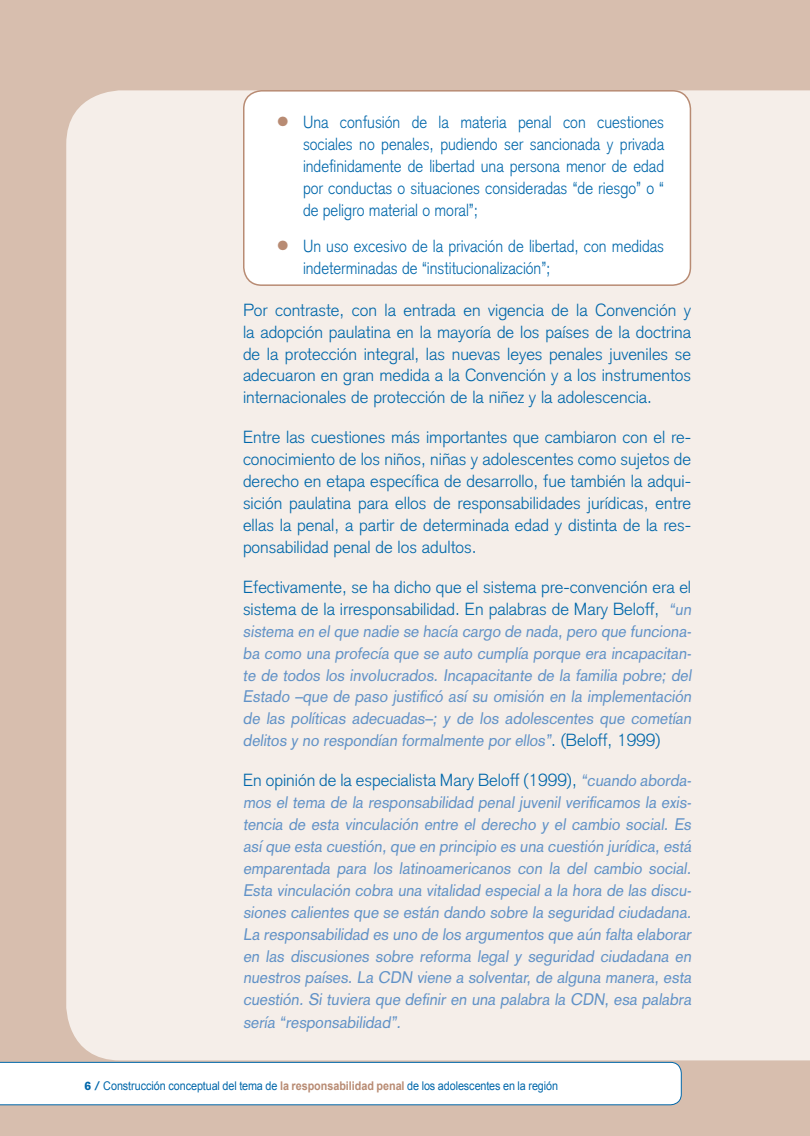
<style>
.page{position:relative;width:810px;height:1136px;background:#fff}
.page>*{position:absolute;margin:0;border:0;box-sizing:border-box;transform-origin:0 0}
.t1{font:300 17.25px/21.9px "Akzidenz Grotesk";color:#0067aa;text-align:justify}
.t2{font:300 17.25px/21.9px "Akzidenz Grotesk";color:#0067aa;text-align:justify;scale:.9 1}
.t3{font:16.5px/21.9px "Akzidenz Grotesk";color:#6192c7;text-align:justify;scale:.95 1}
.t4{font:12px "Arial";letter-spacing:-.01em;color:#0067aa;scale:.9 1}
.s1{font-size:27px;color:#b88b73}
.s2{font-weight:400;font-size:16.5px;color:#6192c7}
.s3{font-weight:300;font-size:17.25px;color:#0067aa}
.s4{font-family:"Akzidenz Grotesk";font-weight:900}
.s5{font-family:"Akzidenz Grotesk";font-weight:700}
.s6{font-weight:700;color:#b88b73}
</style>
<div class="page">
<div style="left:0;top:0;width:810px;height:1135px;background:#d7beae"></div>
<div style="left:66px;top:90px;width:744px;height:970px;background:#f5eee9"></div>
<div style="left:0;top:1061px;width:681px;height:43px;background:#fff"></div>
<div style="left:244px;top:91px;width:446px;height:194px;background:#fff;border-radius:18px"></div>
<div style="left:243px;top:90px;width:448px;height:196px;border:2px solid #b88b73;border-radius:18px"></div>
<p class="t2" style="left:303px;top:113px;width:403px;text-indent:-27px"><span class="s1">•</span> Una confusión de la materia penal con cuestiones sociales no penales, pudiendo ser sancionada y privada indefinidamente de libertad una persona menor de edad por conductas o situaciones consideradas “de riesgo” o “ de peligro material o moral”;</p>
<p class="t2" style="left:303px;top:237px;width:403px;text-indent:-27px"><span class="s1">•</span> Un uso excesivo de la privación de libertad, con medidas indeterminadas de “institucionalización”;</p>
<p class="t1" style="left:243px;top:301px;width:450px">Por contraste, con la entrada en vigencia de la Convención y la adopción paulatina en la mayoría de los países de la doctrina de la protección integral, las nuevas leyes penales juveniles se adecuaron en gran medida a la Convención y a los instrumentos internacionales de protección de la niñez y la adolescencia.</p>
<p class="t1" style="left:243px;top:428px;width:450px">Entre las cuestiones más importantes que cambiaron con el re&shy;conocimiento de los niños, niñas y adolescentes como sujetos de derecho en etapa específica de desarrollo, fue también la adqui&shy;sición paulatina para ellos de responsabilidades jurídicas, entre ellas la penal, a partir de determinada edad y distinta de la res&shy;ponsabilidad penal de los adultos.</p>
<p class="t1" style="left:243px;top:577px;width:452px">Efectivamente, se ha dicho que el sistema pre-convención era el sistema de la irresponsabilidad. En palabras de Mary Beloff, <span class="s2">“un</span></p>
<p class="t3" style="left:243px;top:621px;width:476px">sistema en el que nadie se hacía cargo de nada, pero que funciona&shy;ba como una profecía que se auto cumplía porque era incapacitan&shy;te de todos los involucrados. Incapacitante de la familia pobre; del Estado –que de paso justificó así su omisión en la implementación de las políticas adecuadas–; y de los adolescentes que cometían delitos y no respondían formalmente por ellos”<span class="s3">. (Beloff, 1999)</span></p>
<p class="t1" style="left:243px;top:771px;width:452px">En opinión de la especialista Mary Beloff (1999), <span class="s2">“cuando aborda-</span></p>
<p class="t3" style="left:243px;top:793px;width:476px">mos el tema de la responsabilidad penal juvenil verificamos la exis&shy;tencia de esta vinculación entre el derecho y el cambio social. Es así que esta cuestión, que en principio es una cuestión jurídica, está emparentada para los latinoamericanos con la del cambio social.<br>Esta vinculación cobra una vitalidad especial a la hora de las discu&shy;siones calientes que se están dando sobre la seguridad ciudadana.<br>La responsabilidad es uno de los argumentos que aún falta elaborar en las discusiones sobre reforma legal y seguridad ciudadana en nuestros países. La CDN viene a solventar, de alguna manera, esta cuestión. Si tuviera que definir en una palabra la CDN, esa palabra sería “responsabilidad”.</p>
<p class="t4" style="left:84px;top:1078px;width:528px"><span class="s4">6</span> <span class="s5">/</span> Construcción conceptual del tema de <span class="s6">la responsabilidad penal</span> de los adolescentes en la región</p>
</div>
